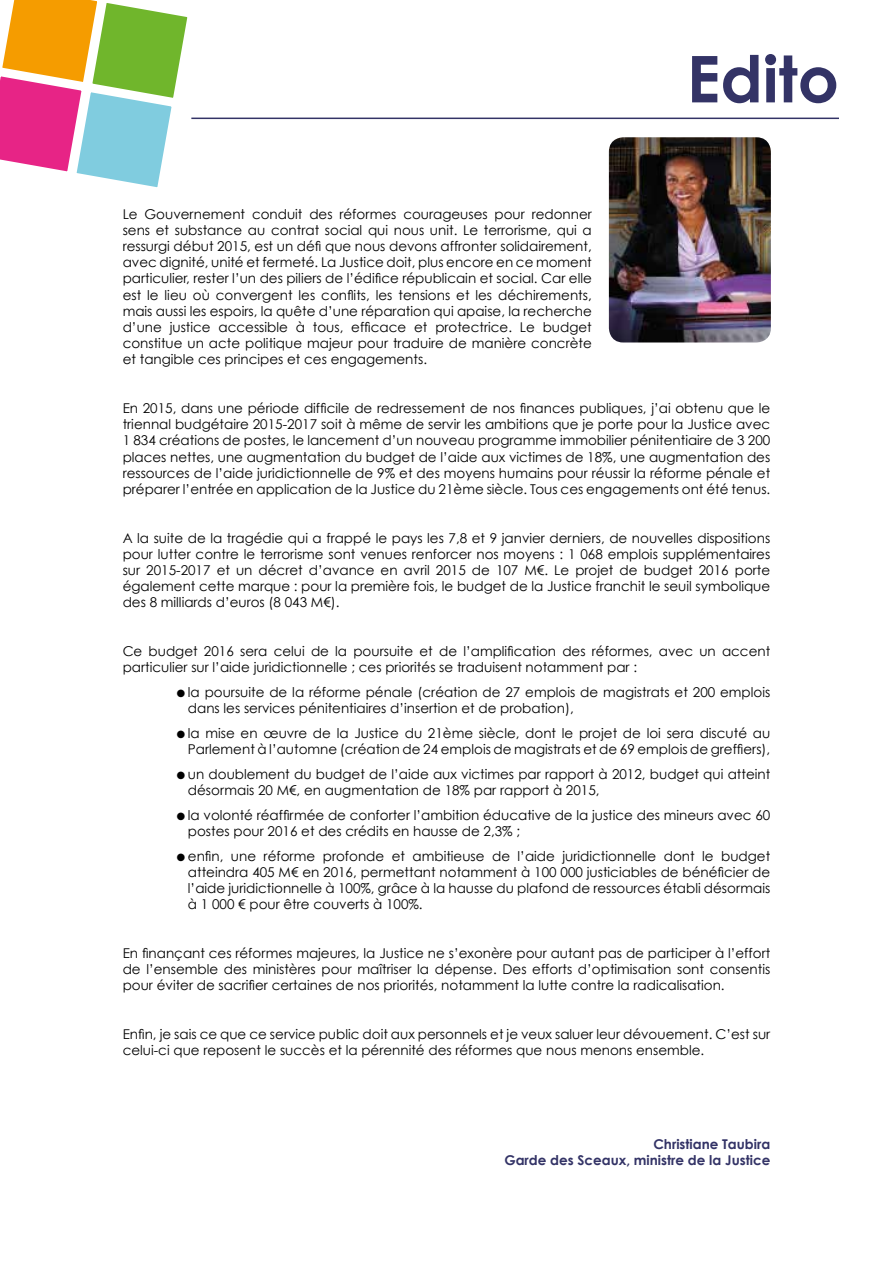
<style>
.page{position:relative;width:893px;height:1263px;background:#fff}
.page>*{position:absolute;margin:0;border:0;box-sizing:border-box;transform-origin:0 0}
.t1{font:700 64.5px "Century Gothic";color:#336}
.t2{font:13.5px/16.2px "Century Gothic";color:#000;text-align:justify}
.t3{font:700 13.5px/16.2px "Century Gothic";color:#336;text-align:right}
</style>
<div class="page">
<img style="left:609px;top:137px;width:162px;height:205px">
<svg style="left:0;top:0;width:200px;height:188px"></svg>
<hr style="left:191px;top:118px;width:648px;height:1px;background:#336">
<h1 class="t1" style="left:687px;top:38px;width:154px">Edito</h1>
<p class="t2" style="left:123px;top:205px;width:471px">Le Gouvernement conduit des réformes courageuses pour redonner sens et substance au contrat social qui nous unit. Le terrorisme, qui a ressurgi début 2015, est un défi que nous devons affronter solidairement, avec dignité, unité et fermeté. La Justice doit, plus encore en ce moment particulier, rester l’un des piliers de l’édifice républicain et social. Car elle est le lieu où convergent les conflits, les tensions et les déchirements, mais aussi les espoirs, la quête d’une réparation qui apaise, la recherche d’une justice accessible à tous, efficace et protectrice. Le budget constitue un acte politique majeur pour traduire de manière concrète et tangible ces principes et ces engagements.</p>
<p class="t2" style="left:123px;top:400px;width:649px">En 2015, dans une période difficile de redressement de nos finances publiques, j’ai obtenu que le triennal budgétaire 2015-2017 soit à même de servir les ambitions que je porte pour la Justice avec 1 834 créations de postes, le lancement d’un nouveau programme immobilier pénitentiaire de 3 200 places nettes, une augmentation du budget de l’aide aux victimes de 18%, une augmentation des ressources de l’aide juridictionnelle de 9% et des moyens humains pour réussir la réforme pénale et préparer l’entrée en application de la Justice du 21ème siècle. Tous ces engagements ont été tenus.</p>
<p class="t2" style="left:123px;top:529px;width:649px">A la suite de la tragédie qui a frappé le pays les 7,8 et 9 janvier derniers, de nouvelles dispositions pour lutter contre le terrorisme sont venues renforcer nos moyens : 1 068 emplois supplémentaires sur 2015-2017 et un décret d’avance en avril 2015 de 107 M€. Le projet de budget 2016 porte également cette marque : pour la première fois, le budget de la Justice franchit le seuil symbolique des 8 milliards d’euros (8 043 M€).</p>
<p class="t2" style="left:123px;top:643px;width:649px">Ce budget 2016 sera celui de la poursuite et de l’amplification des réformes, avec un accent particulier sur l’aide juridictionnelle ; ces priorités se traduisent notamment par :</p>
<p class="t2" style="left:188px;top:684px;width:584px;text-indent:-11px">● la poursuite de la réforme pénale (création de 27 emplois de magistrats et 200 emplois dans les services pénitentiaires d’insertion et de probation),</p>
<p class="t2" style="left:177px;top:725px;width:595px;text-align:right">● la mise en œuvre de la Justice du 21ème siècle, dont le projet de loi sera discuté au<br>Parlement à l’automne (création de 24 emplois de magistrats et de 69 emplois de greffiers),</p>
<p class="t2" style="left:188px;top:765px;width:584px;text-indent:-11px">● un doublement du budget de l’aide aux victimes par rapport à 2012, budget qui atteint désormais 20 M€, en augmentation de 18% par rapport à 2015,</p>
<p class="t2" style="left:188px;top:806px;width:584px;text-indent:-11px">● la volonté réaffirmée de conforter l’ambition éducative de la justice des mineurs avec 60 postes pour 2016 et des crédits en hausse de 2,3% ;</p>
<p class="t2" style="left:188px;top:847px;width:584px;text-indent:-11px">● enfin, une réforme profonde et ambitieuse de l’aide juridictionnelle dont le budget atteindra 405 M€ en 2016, permettant notamment à 100 000 justiciables de bénéficier de l’aide juridictionnelle à 100%, grâce à la hausse du plafond de ressources établi désormais à 1 000 € pour être couverts à 100%.</p>
<p class="t2" style="left:123px;top:944px;width:649px">En finançant ces réformes majeures, la Justice ne s’exonère pour autant pas de participer à l’effort de l’ensemble des ministères pour maîtriser la dépense. Des efforts d’optimisation sont consentis pour éviter de sacrifier certaines de nos priorités, notamment la lutte contre la radicalisation.</p>
<p class="t2" style="left:123px;top:1025px;width:649px">Enfin, je sais ce que ce service public doit aux personnels et je veux saluer leur dévouement. C’est sur celui-ci que reposent le succès et la pérennité des réformes que nous menons ensemble.</p>
<p class="t3" style="left:504px;top:1135px;width:267px">Christiane Taubira<br>Garde des Sceaux, ministre de la Justice</p>
</div>
